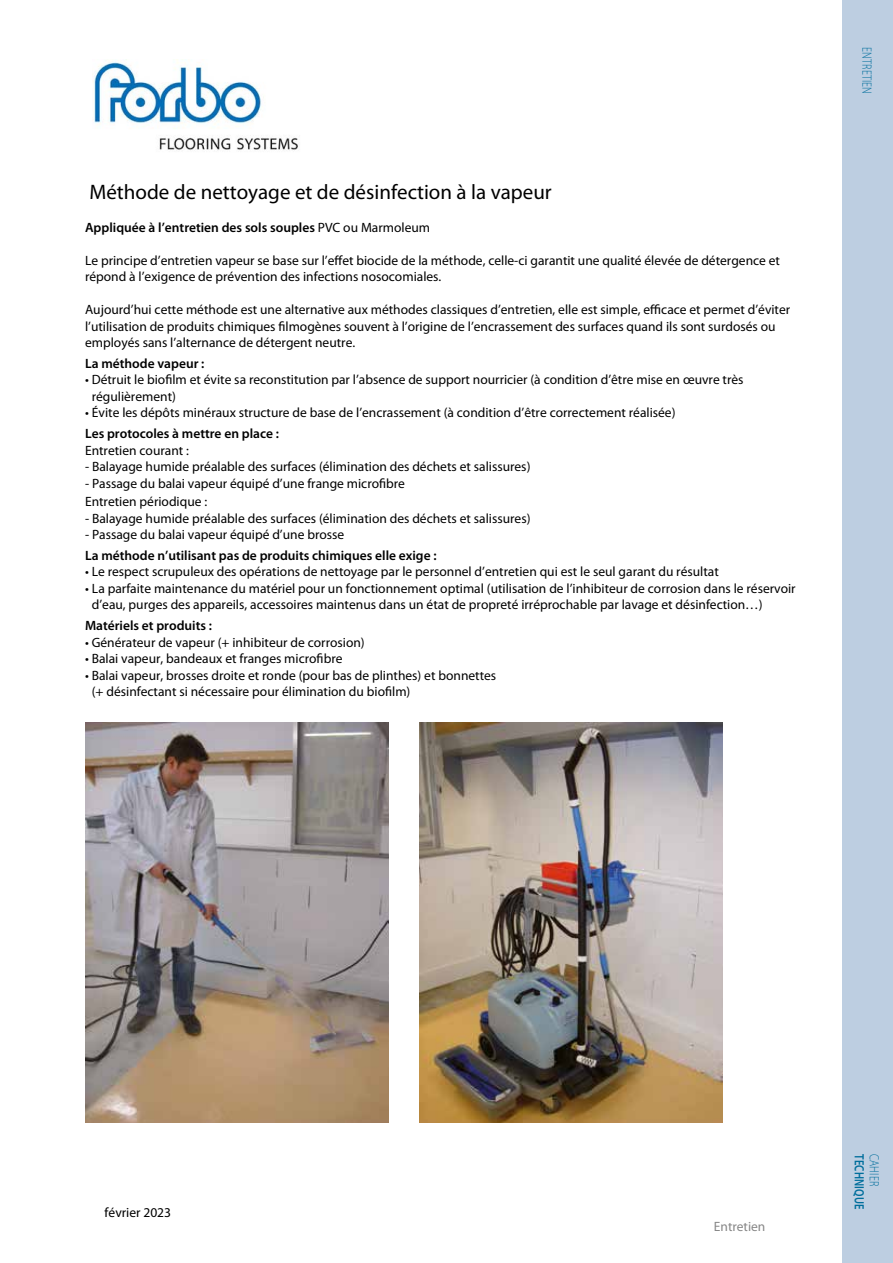
<style>
.page{position:relative;width:893px;height:1263px;background:#fff}
.page>*{position:absolute;margin:0;border:0;box-sizing:border-box;transform-origin:0 0}
.t1{font:21px "Myriad Pro";color:#000}
.t2{font:13.5px/16.5px "Myriad Pro";color:#000}
.t3{font:600 13.5px "Myriad Pro";color:#000}
.t4{font:300 13.5px "Myriad Pro";letter-spacing:.02em;color:#006e9c;scale:.78 1}
.t5{font:13.5px "Myriad Pro";color:#878787}
.t6{font:600 13.5px "Myriad Pro";letter-spacing:.02em;color:#006e9c;scale:.78 1}
.s1{font-weight:400}
</style>
<div class="page">
<div style="left:842px;top:0;width:51px;height:1263px;background:#bdcee1"></div>
<img style="left:85px;top:723px;width:303px;height:399px">
<img style="left:420px;top:723px;width:303px;height:399px">
<img style="left:94px;top:62px;width:204px;height:89px">
<h1 class="t1" style="left:89px;top:179px;width:464px">Méthode de nettoyage et de désinfection à la vapeur</h1>
<p class="t3" style="left:85px;top:218px;width:347px">Appliquée à l’entretien des sols souples <span class="s1">PVC ou Marmoleum</span></p>
<p class="t2" style="left:85px;top:252px;width:696px">Le principe d’entretien vapeur se base sur l’effet biocide de la méthode, celle-ci garantit une qualité élevée de détergence et répond à l’exigence de prévention des infections nosocomiales.</p>
<p class="t2" style="left:85px;top:301px;width:707px">Aujourd’hui cette méthode est une alternative aux méthodes classiques d’entretien, elle est simple, efficace et permet d’éviter l’utilisation de produits chimiques filmogènes souvent à l’origine de l’encrassement des surfaces quand ils sont surdosés ou employés sans l’alternance de détergent neutre.</p>
<p class="t3" style="left:85px;top:355px;width:121px">La méthode vapeur :</p>
<p class="t2" style="left:92px;top:371px;width:653px;text-indent:-7px">• Détruit le biofilm et évite sa reconstitution par l’absence de support nourricier (à condition d’être mise en œuvre très régulièrement)</p>
<p class="t2" style="left:85px;top:404px;width:592px">• Évite les dépôts minéraux structure de base de l’encrassement (à condition d’être correctement réalisée)</p>
<p class="t3" style="left:85px;top:425px;width:196px">Les protocoles à mettre en place :</p>
<p class="t2" style="left:85px;top:442px;width:105px">Entretien courant :</p>
<p class="t2" style="left:85px;top:458px;width:447px">- Balayage humide préalable des surfaces (élimination des déchets et salissures)</p>
<p class="t2" style="left:85px;top:474px;width:322px;line-height:18.6px">- Passage du balai vapeur équipé d’une frange microfibre<br>Entretien périodique :</p>
<p class="t2" style="left:85px;top:510px;width:447px">- Balayage humide préalable des surfaces (élimination des déchets et salissures)</p>
<p class="t2" style="left:85px;top:526px;width:261px">- Passage du balai vapeur équipé d’une brosse</p>
<p class="t3" style="left:85px;top:547px;width:353px">La méthode n’utilisant pas de produits chimiques elle exige :</p>
<p class="t2" style="left:85px;top:563px;width:635px">• Le respect scrupuleux des opérations de nettoyage par le personnel d’entretien qui est le seul garant du résultat</p>
<p class="t2" style="left:92px;top:580px;width:705px;text-indent:-7px">• La parfaite maintenance du matériel pour un fonctionnement optimal (utilisation de l’inhibiteur de corrosion dans le réservoir d’eau, purges des appareils, accessoires maintenus dans un état de propreté irréprochable par lavage et désinfection…)</p>
<p class="t3" style="left:85px;top:617px;width:128px">Matériels et produits :</p>
<p class="t2" style="left:85px;top:634px;width:281px">• Générateur de vapeur (+ inhibiteur de corrosion)</p>
<p class="t2" style="left:85px;top:650px;width:259px">• Balai vapeur, bandeaux et franges microfibre</p>
<p class="t2" style="left:92px;top:667px;width:406px;text-indent:-7px">• Balai vapeur, brosses droite et ronde (pour bas de plinthes) et bonnettes (+ désinfectant si nécessaire pour élimination du biofilm)</p>
<p class="t4" style="left:875px;top:47px;width:62px;rotate:90deg">ENTRETIEN</p>
<p class="t2" style="left:105px;top:1204px;width:68px">février 2023</p>
<p class="t5" style="left:714px;top:1218px;width:53px">Entretien</p>
<p class="t6" style="left:868px;top:1154px;width:73px;rotate:90deg">TECHNIQUE</p>
<p class="t4" style="left:882px;top:1154px;width:43px;rotate:90deg">CAHIER</p>
</div>
